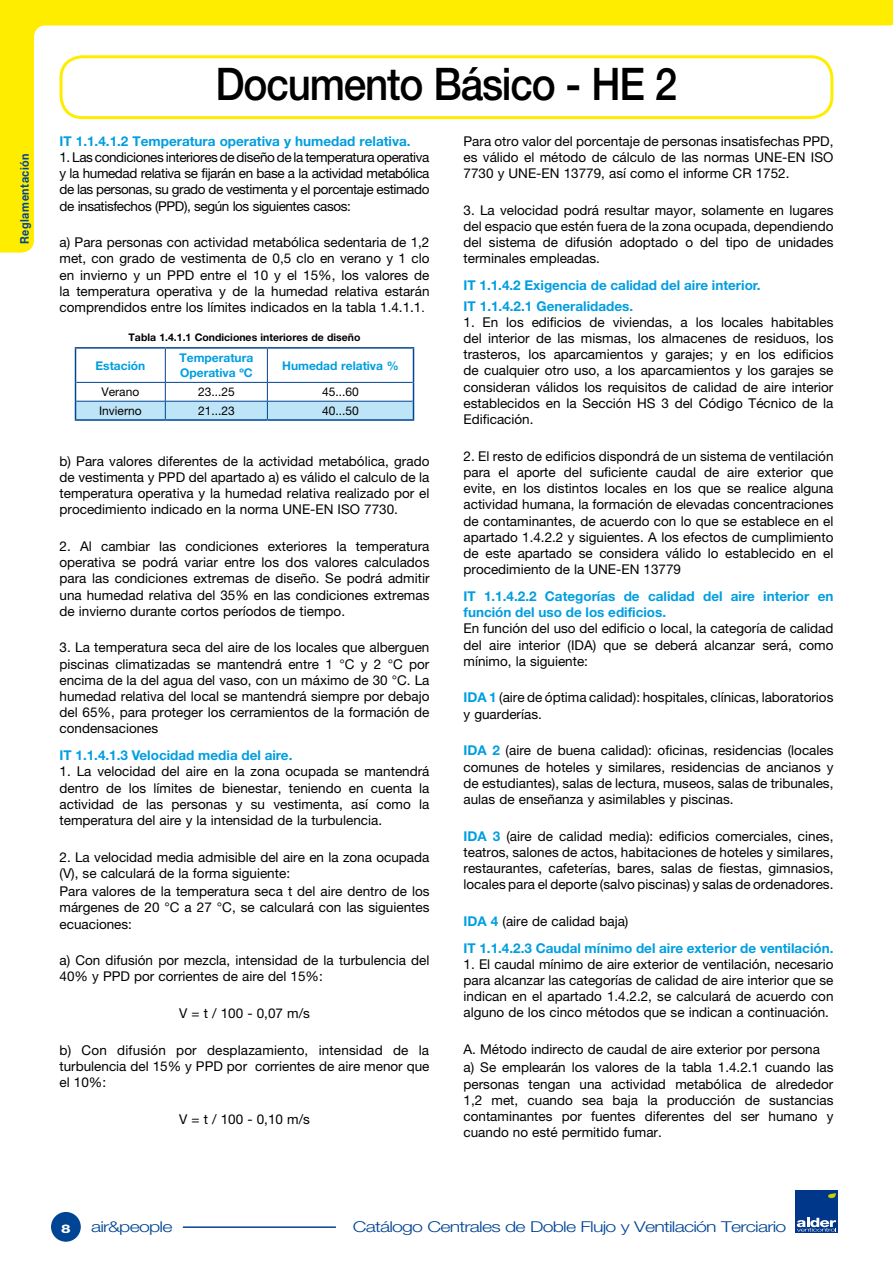
<style>
.page{position:relative;width:893px;height:1263px;background:#fff}
.page>*{position:absolute;margin:0;border:0;box-sizing:border-box;transform-origin:0 0}
.t1{font:500 45px "Helvetica Neue LT Std";letter-spacing:-.03em;color:#000;scale:.9 1}
.t2{font:300 15px "Helvetica Neue";letter-spacing:-.04em;color:#004494;scale:1.3 1}
.t3{font:13.5px/16.2px "Helvetica Neue LT Std";color:#000;text-align:justify}
.t4{font:700 13.5px/20.4px "Helvetica Neue LT Std";color:#009ee0}
.t5{font:700 12px/14.4px "Helvetica Neue LT Std";color:#009ee0}
.t6{font:12px "Helvetica Neue LT Std";color:#000}
.t7{font:700 12px "Helvetica Neue LT Std";letter-spacing:.05em;color:#004494;scale:.9 1}
.t8{font:800 12px "Helvetica Neue";color:#fff;scale:1.25 1}
.t9{font:700 10.5px "Helvetica Neue LT Std";color:#000}
.s1{font-size:12px}
.s2{font-weight:700;color:#009ee0}
.s3{font-weight:400;color:#000}
</style>
<div class="page">
<svg style="left:0;top:0;width:893px;height:253px"></svg>
<hr style="left:183px;top:1226px;width:153px;height:2px;background:#004494">
<div style="left:51px;top:1212px;width:30px;height:30px;background:#004494;border-radius:50%"></div>
<div style="left:795px;top:1191px;width:43px;height:42px;background:#00378b"></div>
<svg style="left:828px;top:1193px;width:8px;height:5px"></svg>
<svg style="left:797px;top:1218px;width:39px;height:14px"></svg>
<hr style="left:165px;top:349px;width:1px;height:33px;background:#004494">
<hr style="left:267px;top:349px;width:1px;height:33px;background:#004494">
<hr style="left:75px;top:347px;width:90px;height:2px;background:#004494">
<hr style="left:75px;top:349px;width:1px;height:33px;background:#004494">
<hr style="left:165px;top:347px;width:102px;height:2px;background:#004494">
<hr style="left:267px;top:347px;width:147px;height:2px;background:#004494">
<hr style="left:413px;top:349px;width:1px;height:33px;background:#004494">
<svg style="left:75px;top:382px;width:339px;height:37px"></svg>
<hr style="left:75px;top:419px;width:90px;height:2px;background:#004494">
<hr style="left:165px;top:419px;width:102px;height:2px;background:#004494">
<hr style="left:267px;top:419px;width:147px;height:2px;background:#004494">
<p class="t7" style="left:17px;top:244px;width:103px;rotate:-90deg">Reglamentación</p>
<h1 class="t1" style="left:216px;top:58px;width:515px">Documento Básico - HE 2</h1>
<p class="t4" style="left:60px;top:130px;width:353px">IT 1.1.4.1.2 Temperatura operativa y humedad relativa.</p>
<p class="t3" style="left:60px;top:149px;width:371px">1. Las condiciones interiores de diseño de la temperatura operativa y la humedad relativa se fijarán en base a la actividad metabólica de las personas, su grado de vestimenta y el porcentaje estimado de insatisfechos (PPD), según los siguientes casos:</p>
<p class="t3" style="left:60px;top:234px;width:371px">a) Para personas con actividad metabólica sedentaria de 1,2 met, con grado de vestimenta de 0,5 clo en verano y 1 clo en invierno y un PPD entre el 10 y el 15%, los valores de la temperatura operativa y de la humedad relativa estarán comprendidos entre los límites indicados en la tabla 1.4.1.1<span class="s1">.</span></p>
<p class="t9" style="left:129px;top:331px;width:233px">Tabla 1.4.1.1 Condiciones interiores de diseño</p>
<p class="t5" style="left:96px;top:358px;width:51px">Estación</p>
<p class="t5" style="left:179px;top:351px;width:75px">Temperatura<br>Operativa ºC</p>
<p class="t5" style="left:282px;top:358px;width:118px">Humedad relativa %</p>
<p class="t6" style="left:102px;top:385px;width:39px">Verano</p>
<p class="t6" style="left:198px;top:385px;width:38px">23...25</p>
<p class="t6" style="left:322px;top:385px;width:38px">45...60</p>
<p class="t6" style="left:99px;top:403px;width:44px">Invierno</p>
<p class="t6" style="left:198px;top:403px;width:38px">21...23</p>
<p class="t6" style="left:322px;top:403px;width:38px">40...50</p>
<p class="t3" style="left:60px;top:453px;width:371px">b) Para valores diferentes de la actividad metabólica, grado de vestimenta y PPD del apartado a) es válido el calculo de la temperatura operativa y la humedad relativa realizado por el procedimiento indicado en la norma UNE-EN ISO 7730.</p>
<p class="t3" style="left:60px;top:538px;width:371px">2. Al cambiar las condiciones exteriores la temperatura operativa se podrá variar entre los dos valores calculados para las condiciones extremas de diseño. Se podrá admitir una humedad relativa del 35% en las condiciones extremas de invierno durante cortos períodos de tiempo.</p>
<p class="t3" style="left:60px;top:639px;width:371px">3. La temperatura seca del aire de los locales que alberguen piscinas climatizadas se mantendrá entre 1 °C y 2 °C por encima de la del agua del vaso, con un máximo de 30 °C. La humedad relativa del local se mantendrá siempre por debajo del 65%, para proteger los cerramientos de la formación de condensaciones</p>
<p class="t4" style="left:60px;top:745px;width:234px">IT 1.1.4.1.3 Velocidad media del aire.</p>
<p class="t3" style="left:60px;top:763px;width:371px">1. La velocidad del aire en la zona ocupada se mantendrá dentro de los límites de bienestar, teniendo en cuenta la actividad de las personas y su vestimenta, así como la temperatura del aire y la intensidad de la turbulencia.</p>
<p class="t3" style="left:60px;top:849px;width:371px">2. La velocidad media admisible del aire en la zona ocupada (V), se calculará de la forma siguiente:</p>
<p class="t3" style="left:60px;top:883px;width:371px">Para valores de la temperatura seca t del aire dentro de los márgenes de 20 °C a 27 °C, se calculará con las siguientes ecuaciones:</p>
<p class="t3" style="left:60px;top:952px;width:371px">a) Con difusión por mezcla, intensidad de la turbulencia del<br>40% y PPD por corrientes de aire del 15%:</p>
<p class="t3" style="left:179px;top:1005px;width:132px">V = t / 100 - 0,07 m/s</p>
<p class="t3" style="left:60px;top:1042px;width:371px">b) Con difusión por desplazamiento, intensidad de la turbulencia del 15% y PPD por corrientes de aire menor que el 10%:</p>
<p class="t3" style="left:179px;top:1111px;width:132px">V = t / 100 - 0,10 m/s</p>
<p class="t3" style="left:463px;top:133px;width:371px">Para otro valor del porcentaje de personas insatisfechas PPD, es válido el método de cálculo de las normas UNE-EN ISO 7730 y UNE-EN 13779, así como el informe CR 1752.</p>
<p class="t3" style="left:463px;top:202px;width:371px">3. La velocidad podrá resultar mayor, solamente en lugares del espacio que estén fuera de la zona ocupada, dependiendo del sistema de difusión adoptado o del tipo de unidades terminales empleadas.</p>
<p class="t4" style="left:463px;top:275px;width:299px">IT 1.1.4.2 Exigencia de calidad del aire interior.<br>IT 1.1.4.2.1 Generalidades.</p>
<p class="t3" style="left:463px;top:314px;width:371px">1. En los edificios de viviendas, a los locales habitables del interior de las mismas, los almacenes de residuos, los trasteros, los aparcamientos y garajes; y en los edificios de cualquier otro uso, a los aparcamientos y los garajes se consideran válidos los requisitos de calidad de aire interior establecidos en la Sección HS 3 del Código Técnico de la Edificación.</p>
<p class="t3" style="left:463px;top:448px;width:371px">2. El resto de edificios dispondrá de un sistema de ventilación para el aporte del suficiente caudal de aire exterior que evite, en los distintos locales en los que se realice alguna actividad humana, la formación de elevadas concentraciones de contaminantes, de acuerdo con lo que se establece en el apartado 1.4.2.2 y siguientes. A los efectos de cumplimiento de este apartado se considera válido lo establecido en el procedimiento de la UNE-EN 13779</p>
<p class="t4" style="left:463px;top:588px;width:371px;line-height:16.2px">IT 1.1.4.2.2 Categorías de calidad del aire interior en función del uso de los edificios.</p>
<p class="t3" style="left:463px;top:620px;width:371px">En función del uso del edificio o local, la categoría de calidad del aire interior (IDA) que se deberá alcanzar será, como mínimo, la siguiente:</p>
<p class="t3" style="left:463px;top:689px;width:371px"><span class="s2">IDA 1</span> (aire de óptima calidad): hospitales, clínicas, laboratorios y guarderías.</p>
<p class="t3" style="left:463px;top:742px;width:371px"><span class="s2">IDA 2</span> (aire de buena calidad): oficinas, residencias (locales comunes de hoteles y similares, residencias de ancianos y de estudiantes), salas de lectura, museos, salas de tribunales, aulas de enseñanza y asimilables y piscinas.</p>
<p class="t3" style="left:463px;top:827px;width:371px"><span class="s2">IDA 3</span> (aire de calidad media): edificios comerciales, cines, teatros, salones de actos, habitaciones de hoteles y similares, restaurantes, cafeterías, bares, salas de fiestas, gimnasios, locales para el deporte (salvo piscinas) y salas de ordenadores.</p>
<p class="t4" style="left:463px;top:907px;width:371px;line-height:26.8px">IDA 4 <span class="s3">(aire de calidad baja)<br></span>IT 1.1.4.2.3 Caudal mínimo del aire exterior de ventilación.</p>
<p class="t3" style="left:463px;top:956px;width:371px">1. El caudal mínimo de aire exterior de ventilación, necesario para alcanzar las categorías de calidad de aire interior que se indican en el apartado 1.4.2.2, se calculará de acuerdo con alguno de los cinco métodos que se indican a continuación.</p>
<p class="t3" style="left:463px;top:1040px;width:371px;line-height:18.3px">A. Método indirecto de caudal de aire exterior por persona a) Se emplearán los valores de la tabla 1.4.2.1 cuando las</p>
<p class="t3" style="left:463px;top:1075px;width:371px">personas tengan una actividad metabólica de alrededor 1,2 met, cuando sea baja la producción de sustancias contaminantes por fuentes diferentes del ser humano y cuando no esté permitido fumar.</p>
<p class="t8" style="left:61px;top:1221px;width:9px">8</p>
<p class="t2" style="left:91px;top:1218px;width:64px">air&amp;people</p>
<p class="t2" style="left:353px;top:1218px;width:335px">Catálogo Centrales de Doble Flujo y Ventilación Terciario</p>
</div>
